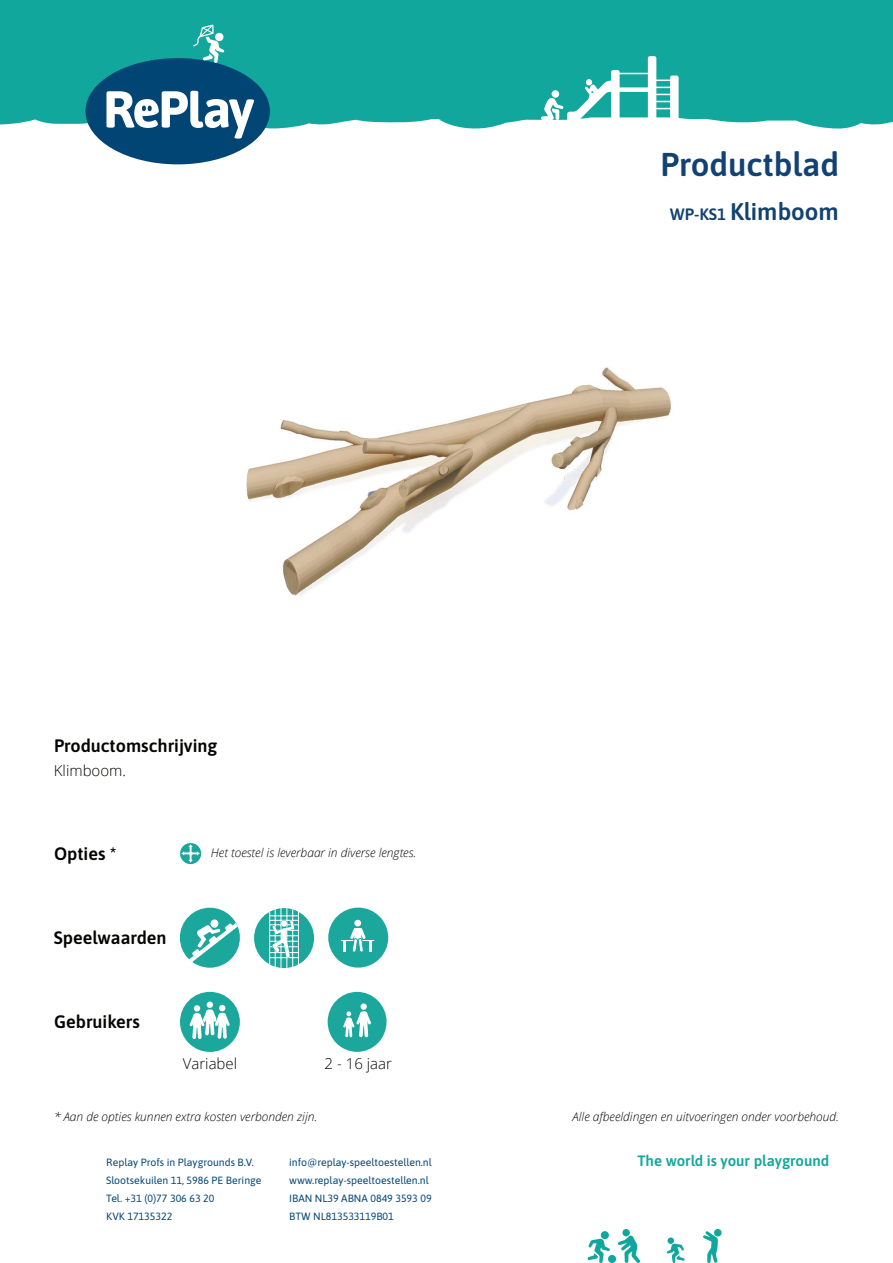
<style>
.page{position:relative;width:893px;height:1263px;background:#fff}
.page>*{position:absolute;margin:0;border:0;box-sizing:border-box;transform-origin:0 0}
.t1{font:33px "Asap";color:#134171}
.t2{font:24px "Asap";color:#134171}
.t3{font:18px "Asap";color:#040503}
.t4{font:300 15px "Open Sans";color:#040503}
.t5{font:15px "Asap";color:#12a79d}
.t6{font:italic 300 12px "Open Sans";color:#040503}
.t7{font:10.5px/18px "Asap";color:#014575}
.s1{font-size:16.5px}
</style>
<div class="page">
<div style="left:0;top:0;width:893px;height:129px;background:#12a79d"></div>
<svg style="left:703px;top:1229px;width:18px;height:34px"></svg>
<div style="left:608px;top:1255px;width:8px;height:8px;background:#12a79d;border-radius:50%"></div>
<div style="left:601px;top:1231px;width:8px;height:8px;background:#12a79d;border-radius:50%"></div>
<svg style="left:587px;top:1238px;width:23px;height:25px"></svg>
<div style="left:668px;top:1237px;width:6px;height:7px;background:#12a79d;border-radius:50%"></div>
<svg style="left:667px;top:1243px;width:18px;height:20px"></svg>
<svg style="left:618px;top:1235px;width:22px;height:28px"></svg>
<div style="left:622px;top:1229px;width:8px;height:7px;background:#12a79d;border-radius:50%"></div>
<svg style="left:85px;top:24px;width:185px;height:140px"></svg>
<hr style="left:615px;top:73px;width:35px;height:1px;background:#fff">
<div style="left:615px;top:87px;width:35px;height:5px;background:#fff"></div>
<svg style="left:648px;top:56px;width:31px;height:64px"></svg>
<svg style="left:541px;top:70px;width:79px;height:50px"></svg>
<div style="left:552px;top:90px;width:7px;height:8px;background:#fff;border-radius:50%"></div>
<img style="left:246px;top:367px;width:425px;height:229px">
<div style="left:180px;top:992px;width:60px;height:60px;background:#1ca79d;border-radius:50%"></div>
<div style="left:206px;top:1001px;width:7px;height:7px;background:#74c9c3;border-radius:50%"></div>
<div style="left:207px;top:1001px;width:6px;height:7px;background:#fff;border-radius:50%"></div>
<svg style="left:189px;top:1005px;width:41px;height:34px"></svg>
<div style="left:328px;top:992px;width:59px;height:60px;background:#1ca79d;border-radius:50%"></div>
<div style="left:361px;top:1003px;width:6px;height:7px;background:#fff;border-radius:50%"></div>
<svg style="left:343px;top:1011px;width:28px;height:27px"></svg>
<svg style="left:180px;top:843px;width:21px;height:21px"></svg>
<svg style="left:181px;top:844px;width:19px;height:19px"></svg>
<div style="left:180px;top:908px;width:60px;height:60px;background:#1ca79d;border-radius:50%"></div>
<svg style="left:210px;top:919px;width:8px;height:9px"></svg>
<svg style="left:189px;top:923px;width:49px;height:39px"></svg>
<div style="left:254px;top:908px;width:60px;height:60px;background:#1ca79d;border-radius:50%"></div>
<hr style="left:286px;top:908px;width:1px;height:60px;background:#fff">
<hr style="left:292px;top:909px;width:1px;height:59px;background:#fff">
<hr style="left:281px;top:908px;width:1px;height:62px;background:#fff">
<hr style="left:275px;top:908px;width:1px;height:59px;background:#fff">
<hr style="left:269px;top:911px;width:1px;height:53px;background:#fff">
<svg style="left:269px;top:915px;width:29px;height:43px"></svg>
<hr style="left:298px;top:911px;width:1px;height:54px;background:#fff">
<div style="left:328px;top:908px;width:60px;height:59px;background:#1ca79d;border-radius:50%"></div>
<div style="left:340px;top:939px;width:35px;height:3px;background:#fff;border:1px solid #1ca79d"></div>
<div style="left:354px;top:920px;width:7px;height:6px;background:#fff;border-radius:50%"></div>
<svg style="left:344px;top:928px;width:27px;height:24px"></svg>
<h1 class="t1" style="left:660px;top:142px;width:180px">Productblad</h1>
<h2 class="t2" style="left:670px;top:195px;width:171px"><span class="s1">WP-KS1</span> Klimboom</h2>
<h3 class="t3" style="left:54px;top:733px;width:165px">Productomschrijving</h3>
<h3 class="t4" style="left:54px;top:761px;width:74px">Klimboom.</h3>
<h3 class="t3" style="left:54px;top:841px;width:64px">Opties *</h3>
<p class="t6" style="left:211px;top:844px;width:207px">Het toestel is leverbaar in diverse lengtes.</p>
<h3 class="t3" style="left:54px;top:925px;width:114px">Speelwaarden</h3>
<h3 class="t3" style="left:54px;top:1009px;width:87px">Gebruikers</h3>
<h3 class="t4" style="left:183px;top:1053px;width:56px">Variabel</h3>
<h3 class="t4" style="left:325px;top:1053px;width:69px">2 - 16 jaar</h3>
<p class="t6" style="left:54px;top:1108px;width:265px">* Aan de opties kunnen extra kosten verbonden zijn.</p>
<p class="t6" style="left:573px;top:1108px;width:268px">Alle afbeeldingen en uitvoeringen onder voorbehoud.</p>
<p class="t7" style="left:106px;top:1153px;width:157px">Replay Profs in Playgrounds B.V.<br>Slootsekuilen 11, 5986 PE Beringe<br>Tel. +31 (0)77 306 63 20<br>KVK 17135322</p>
<p class="t7" style="left:289px;top:1153px;width:144px">info@replay-speeltoestellen.nl www.replay-speeltoestellen.nl<br>IBAN NL39 ABNA 0849 3593 09<br>BTW NL813533119B01</p>
<h3 class="t5" style="left:638px;top:1151px;width:193px">The world is your playground</h3>
</div>
